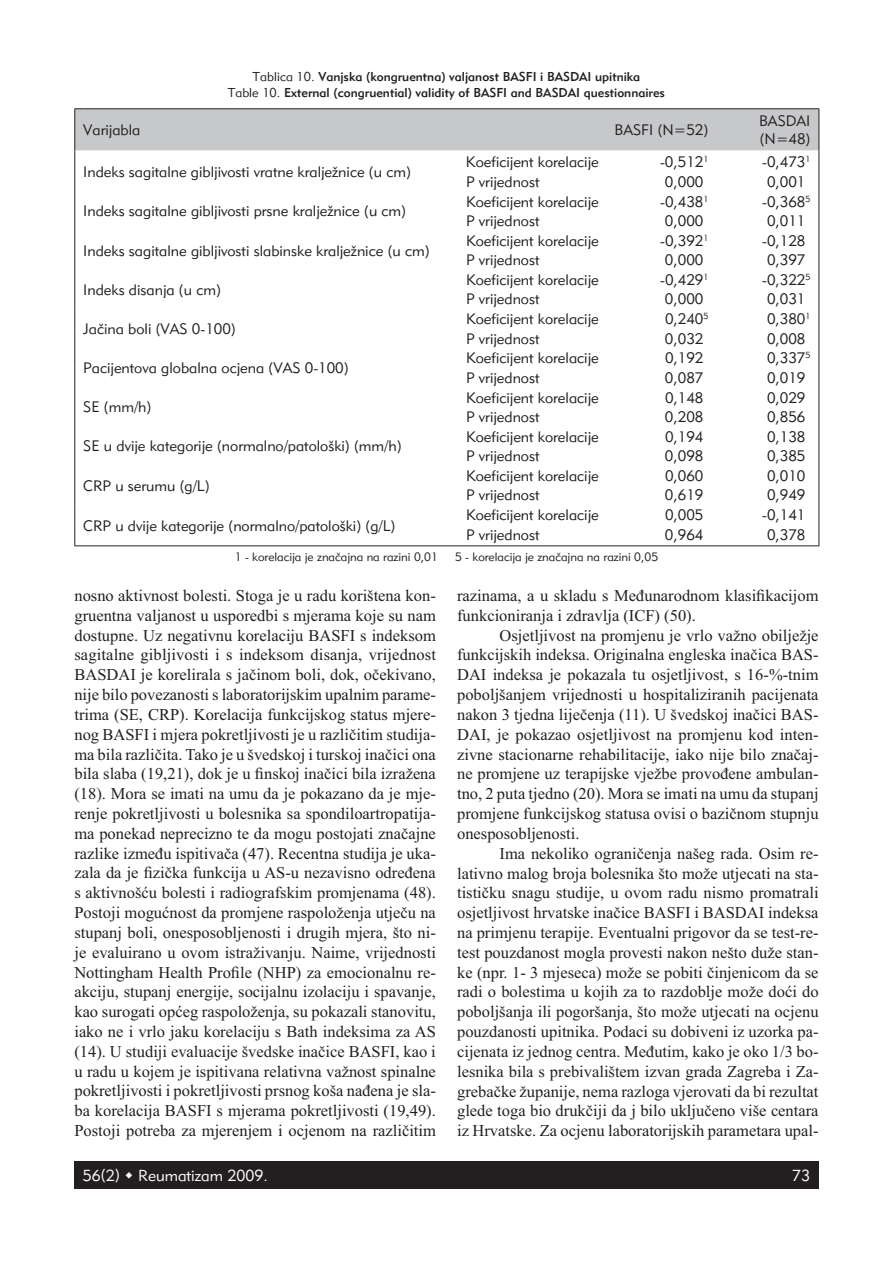
<style>
.page{position:relative;width:893px;height:1263px;background:#fff}
.page>*{position:absolute;margin:0;border:0;box-sizing:border-box;transform-origin:0 0}
.t1{font:16.5px/19.8px "Times New Roman";color:#231f20;text-align:justify}
.t2{font:15.75px "Geometric 415 BT Lite A";color:#fff}
.t3{font:15px/18px "Geometric 415 BT Lite A";color:#231f20}
.t4{font:12.75px/15.3px "Geometric 415 BT Medium A";color:#231f20;text-align:center}
.t5{font:12px "Geometric 415 BT Lite A";color:#231f20}
.s1{font-family:"Geometric 415 BT Lite A"}
</style>
<div class="page">
<div style="left:74px;top:1161px;width:745px;height:27px;background:#231f20"></div>
<svg style="left:74px;top:108px;width:746px;height:437px"></svg>
<hr style="left:74px;top:545px;width:745px;height:1px;background:#231f20">
<p class="t4" style="left:228px;top:70px;width:439px"><span class="s1">Tablica 10.</span> Vanjska (kongruentna) valjanost BASFI i BASDAI upitnika<br><span class="s1">Table 10.</span> External (congruential) validity of BASFI and BASDAI questionnaires</p>
<p class="t3" style="left:83px;top:122px;width:59px">Varijabla</p>
<p class="t3" style="left:614px;top:122px;width:95px">BASFI (N=52)</p>
<p class="t3" style="left:759px;top:113px;width:53px">BASDAI (N=48)</p>
<p class="t3" style="left:83px;top:164px;width:329px">Indeks sagitalne gibljivosti vratne kralježnice (u cm)</p>
<p class="t3" style="left:466px;top:155px;width:134px">Koeficijent korelacije</p>
<p class="t3" style="left:660px;top:155px;width:50px">-0,512<sup>1</sup></p>
<p class="t3" style="left:762px;top:155px;width:50px">-0,473<sup>1</sup></p>
<p class="t3" style="left:466px;top:174px;width:75px">P vrijednost</p>
<p class="t3" style="left:665px;top:174px;width:40px">0,000</p>
<p class="t3" style="left:767px;top:174px;width:40px">0,001</p>
<p class="t3" style="left:83px;top:203px;width:324px">Indeks sagitalne gibljivosti prsne kralježnice (u cm)</p>
<p class="t3" style="left:83px;top:243px;width:348px">Indeks sagitalne gibljivosti slabinske kralježnice (u cm)</p>
<p class="t3" style="left:83px;top:282px;width:139px">Indeks disanja (u cm)</p>
<p class="t3" style="left:83px;top:321px;width:154px">Jačina boli (VAS 0-100)</p>
<p class="t3" style="left:83px;top:360px;width:267px">Pacijentova globalna ocjena (VAS 0-100)</p>
<p class="t3" style="left:83px;top:399px;width:70px">SE (mm/h)</p>
<p class="t3" style="left:83px;top:439px;width:320px">SE u dvije kategorije (normalno/patološki) (mm/h)</p>
<p class="t3" style="left:83px;top:478px;width:128px">CRP u serumu (g/L)</p>
<p class="t3" style="left:83px;top:518px;width:314px">CRP u dvije kategorije (normalno/patološki) (g/L)</p>
<p class="t3" style="left:466px;top:194px;width:134px">Koeficijent korelacije</p>
<p class="t3" style="left:660px;top:194px;width:50px">-0,438<sup>1</sup></p>
<p class="t3" style="left:762px;top:194px;width:50px">-0,368<sup>5</sup></p>
<p class="t3" style="left:466px;top:213px;width:75px">P vrijednost</p>
<p class="t3" style="left:665px;top:213px;width:40px">0,000</p>
<p class="t3" style="left:767px;top:213px;width:40px">0,011</p>
<p class="t3" style="left:466px;top:233px;width:134px">Koeficijent korelacije</p>
<p class="t3" style="left:660px;top:233px;width:50px">-0,392<sup>1</sup></p>
<p class="t3" style="left:762px;top:233px;width:45px">-0,128</p>
<p class="t3" style="left:466px;top:252px;width:75px">P vrijednost</p>
<p class="t3" style="left:665px;top:252px;width:40px">0,000</p>
<p class="t3" style="left:767px;top:252px;width:40px">0,397</p>
<p class="t3" style="left:466px;top:272px;width:134px">Koeficijent korelacije</p>
<p class="t3" style="left:660px;top:272px;width:50px">-0,429<sup>1</sup></p>
<p class="t3" style="left:762px;top:272px;width:50px">-0,322<sup>5</sup></p>
<p class="t3" style="left:466px;top:292px;width:75px">P vrijednost</p>
<p class="t3" style="left:665px;top:292px;width:40px">0,000</p>
<p class="t3" style="left:767px;top:292px;width:40px">0,031</p>
<p class="t3" style="left:466px;top:311px;width:134px">Koeficijent korelacije</p>
<p class="t3" style="left:665px;top:311px;width:45px">0,240<sup>5</sup></p>
<p class="t3" style="left:767px;top:311px;width:45px">0,380<sup>1</sup></p>
<p class="t3" style="left:466px;top:331px;width:75px">P vrijednost</p>
<p class="t3" style="left:665px;top:331px;width:40px">0,032</p>
<p class="t3" style="left:767px;top:331px;width:40px">0,008</p>
<p class="t3" style="left:466px;top:351px;width:134px">Koeficijent korelacije</p>
<p class="t3" style="left:665px;top:351px;width:40px">0,192</p>
<p class="t3" style="left:767px;top:351px;width:45px">0,337<sup>5</sup></p>
<p class="t3" style="left:466px;top:370px;width:75px">P vrijednost</p>
<p class="t3" style="left:665px;top:370px;width:40px">0,087</p>
<p class="t3" style="left:767px;top:370px;width:40px">0,019</p>
<p class="t3" style="left:466px;top:390px;width:134px">Koeficijent korelacije</p>
<p class="t3" style="left:665px;top:390px;width:40px">0,148</p>
<p class="t3" style="left:767px;top:390px;width:40px">0,029</p>
<p class="t3" style="left:466px;top:409px;width:75px">P vrijednost</p>
<p class="t3" style="left:665px;top:409px;width:40px">0,208</p>
<p class="t3" style="left:767px;top:409px;width:40px">0,856</p>
<p class="t3" style="left:466px;top:429px;width:134px">Koeficijent korelacije</p>
<p class="t3" style="left:665px;top:429px;width:40px">0,194</p>
<p class="t3" style="left:767px;top:429px;width:40px">0,138</p>
<p class="t3" style="left:466px;top:448px;width:75px">P vrijednost</p>
<p class="t3" style="left:665px;top:448px;width:40px">0,098</p>
<p class="t3" style="left:767px;top:448px;width:40px">0,385</p>
<p class="t3" style="left:466px;top:468px;width:134px">Koeficijent korelacije</p>
<p class="t3" style="left:665px;top:468px;width:40px">0,060</p>
<p class="t3" style="left:767px;top:468px;width:40px">0,010</p>
<p class="t3" style="left:466px;top:487px;width:75px">P vrijednost</p>
<p class="t3" style="left:665px;top:487px;width:40px">0,619</p>
<p class="t3" style="left:767px;top:487px;width:40px">0,949</p>
<p class="t3" style="left:466px;top:507px;width:134px">Koeficijent korelacije</p>
<p class="t3" style="left:665px;top:507px;width:40px">0,005</p>
<p class="t3" style="left:762px;top:507px;width:45px">-0,141</p>
<p class="t3" style="left:466px;top:527px;width:75px">P vrijednost</p>
<p class="t3" style="left:665px;top:527px;width:40px">0,964</p>
<p class="t3" style="left:767px;top:527px;width:40px">0,378</p>
<p class="t5" style="left:235px;top:552px;width:205px">1 - korelacija je značajna na razini 0,01</p>
<p class="t5" style="left:455px;top:552px;width:205px">5 - korelacija je značajna na razini 0,05</p>
<p class="t1" style="left:74px;top:587px;width:363px">nosno aktivnost bolesti. Stoga je u radu korištena kon&shy;gruentna valjanost u usporedbi s mjerama koje su nam dostupne. Uz negativnu korelaciju BASFI s indeksom sagitalne gibljivosti i s indeksom disanja, vrijednost BASDAI je korelirala s jačinom boli, dok, očekivano, nije bilo povezanosti s laboratorijskim upalnim parame&shy;trima (SE, CRP). Korelacija funkcijskog status mjere&shy;nog BASFI i mjera pokretljivosti je u različitim studija&shy;ma bila različita. Tako je u švedskoj i turskoj inačici ona bila slaba (19,21), dok je u finskoj inačici bila izražena (18). Mora se imati na umu da je pokazano da je mje&shy;renje pokretljivosti u bolesnika sa spondiloartropatija&shy;ma ponekad neprecizno te da mogu postojati značajne razlike između ispitivača (47). Recentna studija je uka&shy;zala da je fizička funkcija u AS-u nezavisno određena s aktivnošću bolesti i radiografskim promjenama (48).<br>Postoji mogućnost da promjene raspoloženja utječu na stupanj boli, onesposobljenosti i drugih mjera, što ni&shy;je evaluirano u ovom istraživanju. Naime, vrijednosti Nottingham Health Profile (NHP) za emocionalnu re&shy;akciju, stupanj energije, socijalnu izolaciju i spavanje, kao surogati općeg raspoloženja, su pokazali stanovitu, iako ne i vrlo jaku korelaciju s Bath indeksima za AS (14). U studiji evaluacije švedske inačice BASFI, kao i u radu u kojem je ispitivana relativna važnost spinalne pokretljivosti i pokretljivosti prsnog koša nađena je sla&shy;ba korelacija BASFI s mjerama pokretljivosti (19,49).<br>Postoji potreba za mjerenjem i ocjenom na različitim</p>
<p class="t1" style="left:457px;top:587px;width:363px">razinama, a u skladu s Međunarodnom klasifikacijom funkcioniranja i zdravlja (ICF) (50).</p>
<p class="t1" style="left:457px;top:627px;width:363px;text-indent:43px">Osjetljivost na promjenu je vrlo važno obilježje funkcijskih indeksa. Originalna engleska inačica BAS-DAI indeksa je pokazala tu osjetljivost, s 16-%-tnim poboljšanjem vrijednosti u hospitaliziranih pacijenata nakon 3 tjedna liječenja (11). U švedskoj inačici BAS-DAI, je pokazao osjetljivost na promjenu kod inten&shy;zivne stacionarne rehabilitacije, iako nije bilo značaj&shy;ne promjene uz terapijske vježbe provođene ambulan&shy;tno, 2 puta tjedno (20). Mora se imati na umu da stupanj promjene funkcijskog statusa ovisi o bazičnom stupnju onesposobljenosti.</p>
<p class="t1" style="left:457px;top:845px;width:363px;text-indent:43px">Ima nekoliko ograničenja našeg rada. Osim re&shy;lativno malog broja bolesnika što može utjecati na sta&shy;tističku snagu studije, u ovom radu nismo promatrali osjetljivost hrvatske inačice BASFI i BASDAI indeksa na primjenu terapije. Eventualni prigovor da se test-re&shy;test pouzdanost mogla provesti nakon nešto duže stan&shy;ke (npr. 1- 3 mjeseca) može se pobiti činjenicom da se radi o bolestima u kojih za to razdoblje može doći do poboljšanja ili pogoršanja, što može utjecati na ocjenu pouzdanosti upitnika. Podaci su dobiveni iz uzorka pa&shy;cijenata iz jednog centra. Međutim, kako je oko 1/3 bo&shy;lesnika bila s prebivalištem izvan grada Zagreba i Za&shy;grebačke županije, nema razloga vjerovati da bi rezultat glede toga bio drukčiji da j bilo uključeno više centara iz Hrvatske. Za ocjenu laboratorijskih parametara upal-</p>
<p class="t2" style="left:83px;top:1169px;width:187px">56(2) Reumatizam 2009.</p>
<p class="t2" style="left:792px;top:1169px;width:19px">73</p>
</div>
